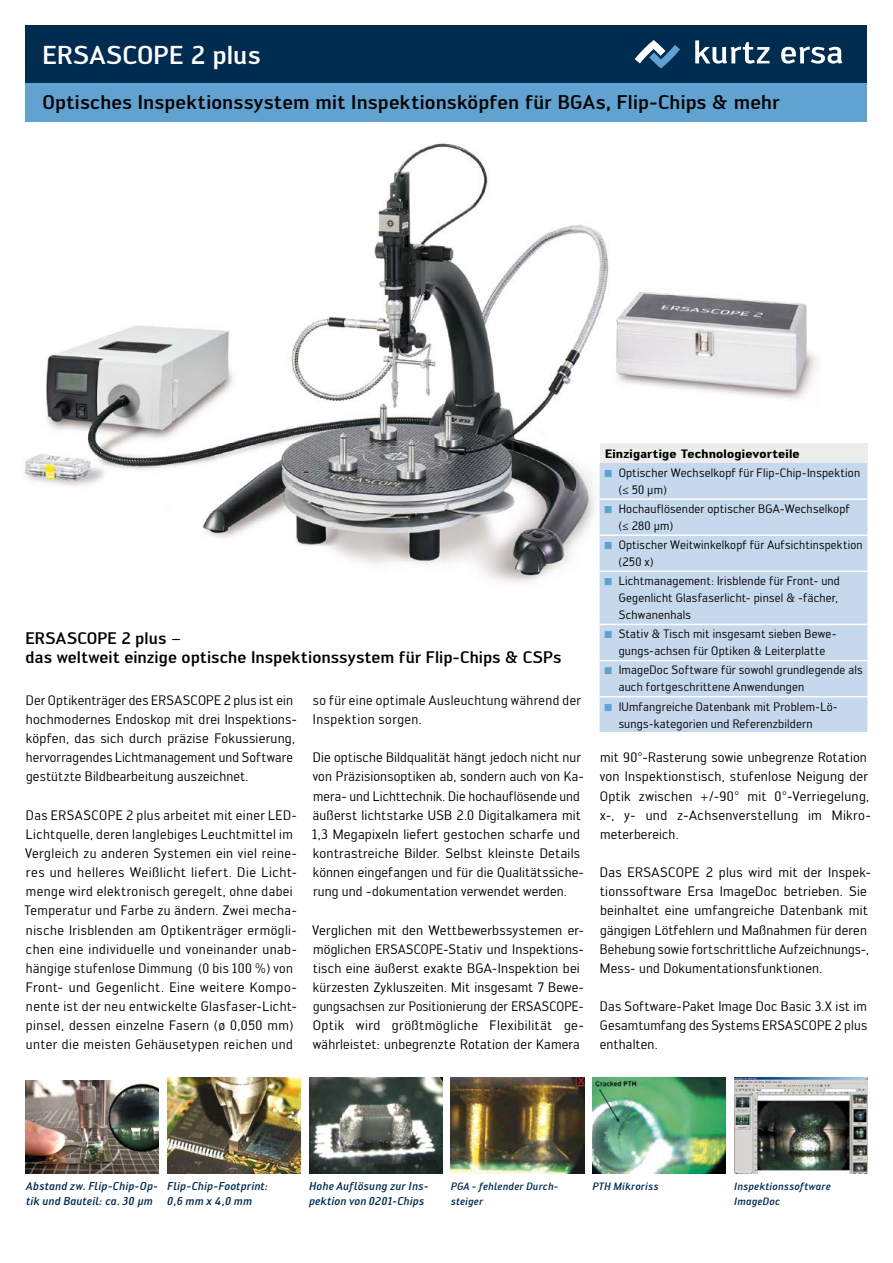
<style>
.page{position:relative;width:893px;height:1263px;background:#fff}
.page>*{position:absolute;margin:0;border:0;box-sizing:border-box;transform-origin:0 0}
.t1{font:500 25.5px "Engel";letter-spacing:.005em;color:#fff}
.t2{font:500 19.5px "Engel";letter-spacing:.01em;color:#000}
.t3{font:500 16.5px/19.2px "Engel";letter-spacing:.005em;color:#000}
.t4{font:13.5px/19.2px "Engel";letter-spacing:.02em;color:#000}
.t5{font:12px/17px "Engel";letter-spacing:.015em;color:#000}
.t6{font:700 12px "Engel";letter-spacing:.015em;color:#000}
.t7{font:italic 500 11.25px/14.9px "Engel";letter-spacing:.015em;color:#002c52}
.t8{font:italic 500 10.5px/14.9px "Engel";letter-spacing:.015em;color:#002c52}
.s1{font-weight:400}
</style>
<div class="page">
<div style="left:26px;top:26px;width:841px;height:57px;background:#002c52"></div>
<svg style="left:695px;top:40px;width:74px;height:24px"></svg>
<svg style="left:781px;top:47px;width:61px;height:17px"></svg>
<svg style="left:635px;top:40px;width:45px;height:28px"></svg>
<div style="left:26px;top:83px;width:841px;height:38px;background:#60a2d0"></div>
<img style="left:24px;top:143px;width:797px;height:451px">
<img style="left:26px;top:1080px;width:133px;height:93px">
<img style="left:167px;top:1078px;width:134px;height:95px">
<img style="left:309px;top:1078px;width:133px;height:95px">
<img style="left:451px;top:1078px;width:133px;height:95px">
<img style="left:592px;top:1078px;width:134px;height:95px">
<img style="left:734px;top:1078px;width:133px;height:95px">
<div style="left:600px;top:444px;width:267px;height:19px;background:#eceded"></div>
<div style="left:600px;top:463px;width:267px;height:269px;background:#c6d8ec"></div>
<hr style="left:600px;top:660px;width:267px;height:1px;background:#fff">
<hr style="left:600px;top:696px;width:267px;height:1px;background:#fff">
<hr style="left:600px;top:498px;width:267px;height:2px;background:#fff">
<hr style="left:600px;top:534px;width:267px;height:2px;background:#fff">
<hr style="left:600px;top:571px;width:267px;height:1px;background:#fff">
<hr style="left:600px;top:624px;width:267px;height:1px;background:#fff">
<svg style="left:605px;top:470px;width:7px;height:7px"></svg>
<svg style="left:605px;top:506px;width:7px;height:7px"></svg>
<svg style="left:605px;top:542px;width:7px;height:7px"></svg>
<svg style="left:605px;top:578px;width:7px;height:7px"></svg>
<svg style="left:605px;top:631px;width:7px;height:7px"></svg>
<svg style="left:605px;top:667px;width:7px;height:8px"></svg>
<svg style="left:605px;top:704px;width:7px;height:7px"></svg>
<h1 class="t1" style="left:43px;top:40px;width:219px">ERSASCOPE 2 plus</h1>
<h2 class="t2" style="left:43px;top:91px;width:739px">Optisches Inspektionssystem mit Inspektionsköpfen für BGAs, Flip-Chips &amp; mehr</h2>
<p class="t3" style="left:26px;top:628px;width:537px">ERSASCOPE 2 plus <span class="s1">–<br></span>das weltweit einzige optische Inspektionssystem für Flip-Chips &amp; CSPs</p>
<p class="t4" style="left:26px;top:691px;width:273px">Der Optikenträger des ERSASCOPE 2 plus ist ein hochmodernes Endoskop mit drei Inspektions&shy;köpfen, das sich durch präzise Fokussierung, hervorragendes Lichtmanagement und Software gestützte Bildbearbeitung auszeichnet.</p>
<p class="t4" style="left:24px;top:805px;width:274px">Das ERSASCOPE 2 plus arbeitet mit einer LED-Lichtquelle, deren langlebiges Leuchtmittel im Vergleich zu anderen Systemen ein viel reine&shy;res und helleres Weißlicht liefert. Die Licht&shy;menge wird elektronisch geregelt, ohne dabei Temperatur und Farbe zu ändern. Zwei mecha&shy;nische Irisblenden am Optikenträger ermögli&shy;chen eine individuelle und voneinander unab&shy;hängige stufenlose Dimmung (0 bis 100 %) von Front- und Gegenlicht. Eine weitere Kompo&shy;nente ist der neu entwickelte Glasfaser-Licht&shy;pinsel, dessen einzelne Fasern (ø 0,050 mm) unter die meisten Gehäusetypen reichen und</p>
<p class="t4" style="left:313px;top:691px;width:270px">so für eine optimale Ausleuchtung während der<br>Inspektion sorgen.</p>
<p class="t4" style="left:312px;top:748px;width:274px">Die optische Bildqualität hängt jedoch nicht nur von Präzisionsoptiken ab, sondern auch von Ka&shy;mera- und Lichttechnik. Die hochauflösende und äußerst lichtstarke USB 2.0 Digitalkamera mit 1,3 Megapixeln liefert gestochen scharfe und kontrastreiche Bilder. Selbst kleinste Details können eingefangen und für die Qualitätssiche&shy;rung und -dokumentation verwendet werden.</p>
<p class="t4" style="left:312px;top:920px;width:273px">Verglichen mit den Wettbewerbssystemen er&shy;möglichen ERSASCOPE-Stativ und Inspektions&shy;tisch eine äußerst exakte BGA-Inspektion bei kürzesten Zykluszeiten. Mit insgesamt 7 Bewe&shy;gungsachsen zur Positionierung der ERSASCOPE-Optik wird größtmögliche Flexibilität ge&shy;währleistet: unbegrenzte Rotation der Kamera</p>
<p class="t6" style="left:605px;top:446px;width:196px">Einzigartige Technologievorteile</p>
<p class="t5" style="left:619px;top:464px;width:243px">Optischer Wechselkopf für Flip-Chip-Inspektion (≤ 50 µm)</p>
<p class="t5" style="left:619px;top:500px;width:233px">Hochauflösender optischer BGA-Wechselkopf (≤ 280 µm)</p>
<p class="t5" style="left:619px;top:536px;width:245px">Optischer Weitwinkelkopf für Aufsichtinspektion (250 x)</p>
<p class="t5" style="left:619px;top:572px;width:223px">Lichtmanagement: Irisblende für Front- und<br>Gegenlicht Glasfaserlicht- pinsel &amp; -fächer,<br>Schwanenhals</p>
<p class="t5" style="left:619px;top:626px;width:219px">Stativ &amp; Tisch mit insgesamt sieben Bewe&shy;gungs-achsen für Optiken &amp; Leiterplatte</p>
<p class="t5" style="left:619px;top:662px;width:245px">ImageDoc Software für sowohl grundlegende als auch fortgeschrittene Anwendungen</p>
<p class="t5" style="left:619px;top:698px;width:221px">IUmfangreiche Datenbank mit Problem-Lö&shy;sungs-kategorien und Referenzbildern</p>
<p class="t4" style="left:600px;top:748px;width:273px">mit 90°-Rasterung sowie unbegrenze Rotation von Inspektionstisch, stufenlose Neigung der Optik zwischen +/-90° mit 0°-Verriegelung, x-, y- und z-Achsenverstellung im Mikro&shy;meterbereich.</p>
<p class="t4" style="left:600px;top:863px;width:273px">Das ERSASCOPE 2 plus wird mit der Inspek&shy;tionssoftware Ersa ImageDoc betrieben. Sie beinhaltet eine umfangreiche Datenbank mit gängigen Lötfehlern und Maßnahmen für deren Behebung sowie fortschrittliche Aufzeichnungs-, Mess- und Dokumentationsfunktionen.</p>
<p class="t4" style="left:600px;top:997px;width:269px;text-align:justify">Das Software-Paket Image Doc Basic 3.X ist im Gesamtumfang des Systems ERSASCOPE 2 plus enthalten.</p>
<p class="t7" style="left:26px;top:1179px;width:133px">Abstand zw. Flip-Chip-Op&shy;tik und Bauteil: ca. 30 µm</p>
<p class="t7" style="left:167px;top:1179px;width:103px">Flip-Chip-Footprint:<br>0,6 mm x 4,0 mm</p>
<p class="t7" style="left:309px;top:1179px;width:121px">Hohe Auflösung zur Ins&shy;pektion von 0201-Chips</p>
<p class="t8" style="left:451px;top:1179px;width:109px">PGA - fehlender Durch&shy;steiger</p>
<p class="t8" style="left:592px;top:1179px;width:68px">PTH Mikroriss</p>
<p class="t8" style="left:734px;top:1179px;width:98px">Inspektionssoftware<br>ImageDoc</p>
</div>
